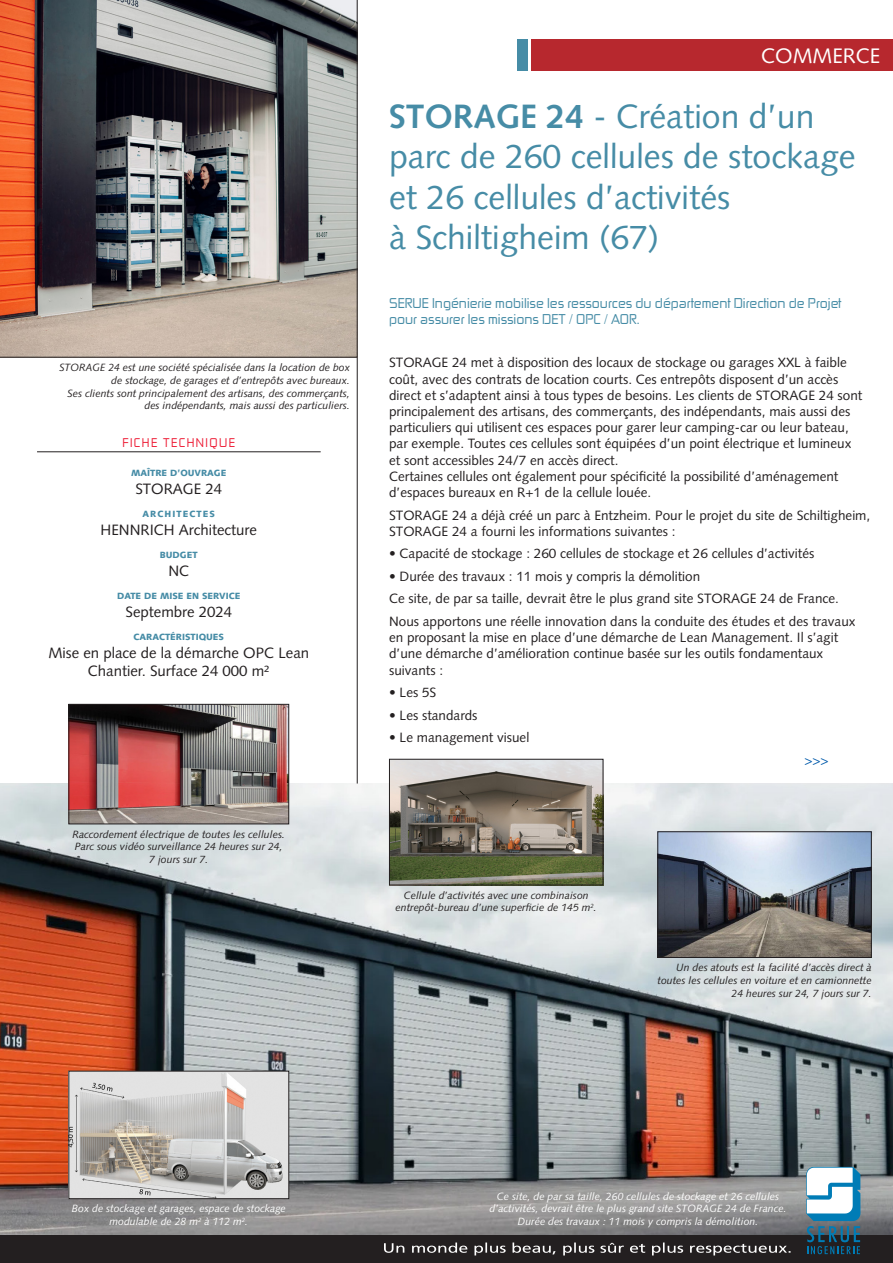
<style>
.page{position:relative;width:893px;height:1263px;background:#fff}
.page>*{position:absolute;margin:0;border:0;box-sizing:border-box;transform-origin:0 0}
.t1{font:33.75px/40.5px "Syntax LT Std";color:#468ca6}
.t2{font:21px "Syntax LT Std";color:#fff}
.t3{font:15px/18px "Syntax LT Std";color:#231f20;text-align:center}
.t4{font:13.5px/16.2px "Syntax LT Std";color:#231f20}
.t5{font:13.5px/16.2px "Zekton Rg";color:#468ca6}
.t6{font:13.5px "Syntax LT Std";color:#015aaa}
.t7{font:12px "Zekton Rg";letter-spacing:.12em;color:#ed1a33}
.t8{font:italic 10.5px/12.6px "Syntax LT Std";color:#231f20;text-align:right}
.t9{font:italic 10.5px/12.6px "Syntax LT Std";color:#fff;text-align:center}
.t10{font:900 9px "Syntax LT Std";color:#468ca6}
.t11{font:900 9px "Syntax LT Std";letter-spacing:.12em;color:#468ca6}
.s1{font-weight:700}
</style>
<div class="page">
<img style="left:0;top:783px;width:893px;height:452px">
<img style="left:0;top:0;width:358px;height:358px">
<hr style="left:357px;top:358px;width:1px;height:425px;background:#231f20">
<div style="left:0;top:1235px;width:893px;height:28px;background:#231f20"></div>
<svg style="left:384px;top:1242px;width:407px;height:13px"></svg>
<hr style="left:37px;top:451px;width:284px;height:1px;background:#231f20">
<svg style="left:806px;top:1167px;width:54px;height:87px"></svg>
<img style="left:659px;top:833px;width:211px;height:123px">
<div style="left:657px;top:831px;width:215px;height:127px;border:1px solid #231f20"></div>
<img style="left:391px;top:761px;width:210px;height:122px">
<div style="left:389px;top:759px;width:214px;height:126px;border:1px solid #231f20"></div>
<div style="left:517px;top:39px;width:10px;height:32px;background:#468ca6"></div>
<div style="left:531px;top:39px;width:362px;height:32px;background:#b7282e"></div>
<img style="left:70px;top:1073px;width:217px;height:124px">
<div style="left:68px;top:1071px;width:221px;height:128px;border:1px solid #231f20"></div>
<img style="left:70px;top:706px;width:217px;height:116px">
<div style="left:68px;top:704px;width:221px;height:120px;border:1px solid #231f20"></div>
<p class="t8" style="left:59px;top:361px;width:292px">STORAGE 24 est une société spécialisée dans la location de box de stockage, de garages et d’entrepôts avec bureaux.<br>Ses clients sont principalement des artisans, des commerçants, des indépendants, mais aussi des particuliers.</p>
<p class="t7" style="left:122px;top:435px;width:114px">FICHE TECHNIQUE</p>
<p class="t10" style="left:131px;top:467px;width:97px">MAÎTRE D’OUVRAGE</p>
<p class="t3" style="left:135px;top:480px;width:88px">STORAGE 24</p>
<p class="t11" style="left:142px;top:508px;width:74px">ARCHITECTES</p>
<p class="t3" style="left:101px;top:521px;width:158px">HENNRICH Architecture</p>
<p class="t10" style="left:160px;top:549px;width:39px">BUDGET</p>
<p class="t3" style="left:168px;top:562px;width:22px">NC</p>
<p class="t10" style="left:117px;top:590px;width:125px">DATE DE MISE EN SERVICE</p>
<p class="t3" style="left:126px;top:602px;width:108px">Septembre 2024</p>
<p class="t10" style="left:134px;top:631px;width:92px">CARACTÉRISTIQUES</p>
<p class="t3" style="left:48px;top:643px;width:262px">Mise en place de la démarche OPC Lean<br>Chantier. Surface 24 000 m²</p>
<p class="t8" style="left:73px;top:828px;width:214px;text-align:center">Raccordement électrique de toutes les cellules.<br>Parc sous vidéo surveillance 24 heures sur 24,<br>7 jours sur 7.</p>
<h2 class="t2" style="left:761px;top:43px;width:110px">COMMERC</h2>
<h2 class="t2" style="left:777px;top:43px;width:104px">INDUSTRIE</h2>
<h1 class="t1" style="left:389px;top:96px;width:468px"><span class="s1">STORAGE 24</span> - Création d’un parc de 260 cellules de stockage et 26 cellules d’activités<br>à Schiltigheim (67)</h1>
<p class="t5" style="left:389px;top:294px;width:454px">SERUE Ingénierie mobilise les ressources du département Direction de Projet pour assurer les missions DET / OPC / AOR.</p>
<p class="t4" style="left:389px;top:355px;width:475px">STORAGE 24 met à disposition des locaux de stockage ou garages XXL à faible coût, avec des contrats de location courts. Ces entrepôts disposent d’un accès direct et s’adaptent ainsi à tous types de besoins. Les clients de STORAGE 24 sont principalement des artisans, des commerçants, des indépendants, mais aussi des particuliers qui utilisent ces espaces pour garer leur camping-car ou leur bateau, par exemple. Toutes ces cellules sont équipées d’un point électrique et lumineux et sont accessibles 24/7 en accès direct.<br>Certaines cellules ont également pour spécificité la possibilité d’aménagement d’espaces bureaux en R+1 de la cellule louée.</p>
<p class="t4" style="left:389px;top:507px;width:483px">STORAGE 24 a déjà créé un parc à Entzheim. Pour le projet du site de Schiltigheim,<br>STORAGE 24 a fourni les informations suivantes :</p>
<p class="t4" style="left:389px;top:546px;width:427px">• Capacité de stockage : 260 cellules de stockage et 26 cellules d’activités</p>
<p class="t4" style="left:389px;top:565px;width:468px;line-height:22.5px">• Durée des travaux : 11 mois y compris la démolition<br>Ce site, de par sa taille, devrait être le plus grand site STORAGE 24 de France.<br>Nous apportons une réelle innovation dans la conduite des études et des travaux</p>
<p class="t4" style="left:389px;top:629px;width:451px">en proposant la mise en place d’une démarche de Lean Management. Il s’agit d’une démarche d’amélioration continue basée sur les outils fondamentaux suivants :</p>
<p class="t4" style="left:389px;top:684px;width:49px">• Les 5S</p>
<p class="t4" style="left:389px;top:707px;width:90px">• Les standards</p>
<p class="t4" style="left:389px;top:730px;width:142px">• Le management visuel</p>
<p class="t6" style="left:804px;top:752px;width:26px">&gt;&gt;&gt;</p>
<p class="t8" style="left:396px;top:889px;width:203px;text-align:center">Cellule d’activités avec une combinaison entrepôt-bureau d’une superficie de 145 m<sup>2</sup>.</p>
<p class="t8" style="left:658px;top:961px;width:216px">Un des atouts est la facilité d’accès direct à toutes les cellules en voiture et en camionnette<br>24 heures sur 24, 7 jours sur 7.</p>
<p class="t9" style="left:72px;top:1202px;width:216px">Box de stockage et garages, espace de stockage modulable de 28 m<sup>2</sup> à 112 m<sup>2</sup>.</p>
<p class="t9" style="left:490px;top:1190px;width:298px">Ce site, de par sa taille, 260 cellules de stockage et 26 cellules d’activités, devrait être le plus grand site STORAGE 24 de France.<br>Durée des travaux : 11 mois y compris la démolition.</p>
</div>
